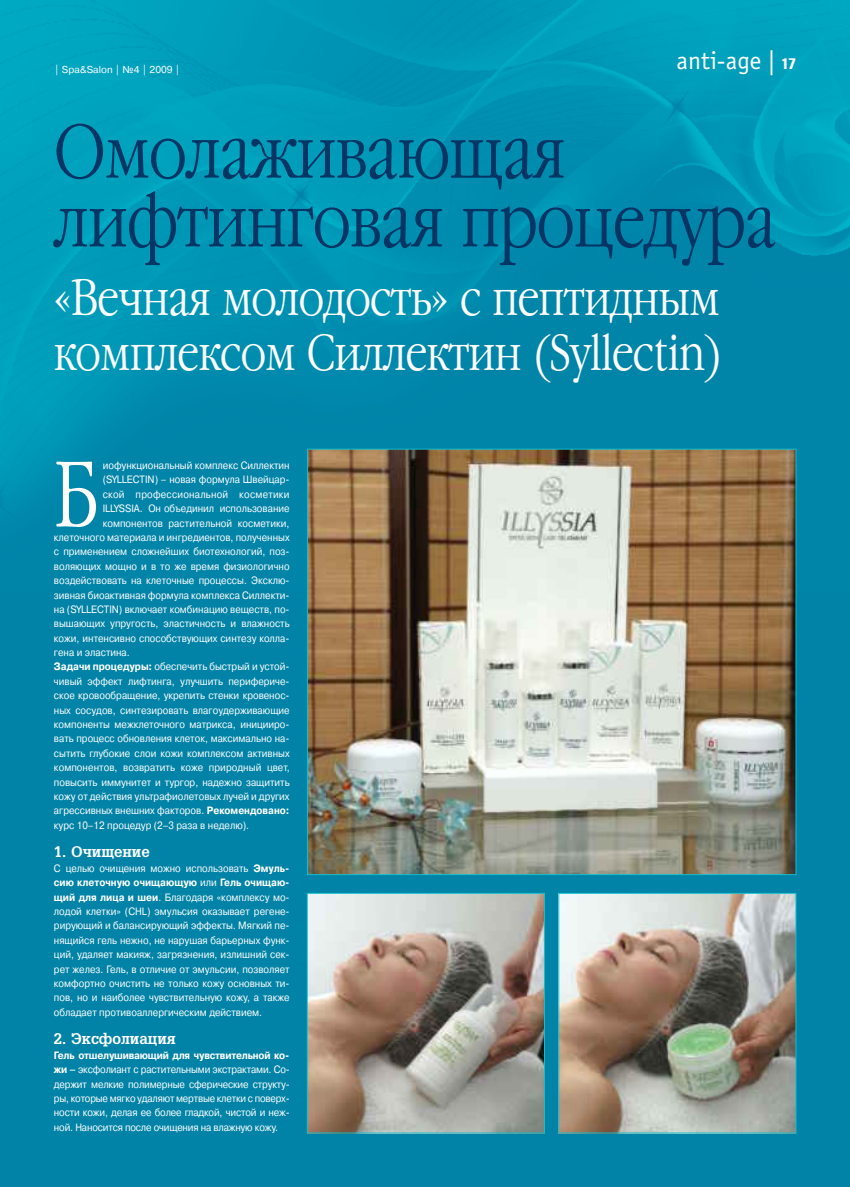
<style>
.page{position:relative;width:850px;height:1187px;background:#fff}
.page>*{position:absolute;margin:0;border:0;box-sizing:border-box;transform-origin:0 0}
.t1{font:300 92.75px "Garamond Narrow C";color:#fff;scale:.9 1}
.t2{font:300 75px/68.8px "Garamond Narrow C";letter-spacing:-.015em;color:#033565}
.t3{font:300 50px/55px "Garamond Narrow C";letter-spacing:-.015em;color:#fff}
.t4{font:25px "Officina Sans C";color:#fff}
.t5{font:700 15px "AG Gloria";color:#fff}
.t6{font:10.62px/14.4px "Pragmatica C";color:#fff;text-align:justify;scale:.9 1}
.t7{font:10.62px "Pragmatica C";letter-spacing:.025em;color:#fff;scale:.9 1}
.t8{font:10px "Pragmatica C";color:#fff}
.s1{font-family:"AG Letterica Compr";font-size:15px}
.s2{font-weight:700}
</style>
<div class="page">
<div style="left:0;top:0;width:850px;height:1186px;background:#0083a6"></div>
<img style="left:0;top:0;width:850px;height:589px">
<img style="left:309px;top:451px;width:485px;height:421px">
<img style="left:309px;top:894px;width:234px;height:237px">
<div style="left:307px;top:892px;width:238px;height:241px;border:1px solid #11bece"></div>
<img style="left:560px;top:894px;width:234px;height:237px">
<div style="left:558px;top:892px;width:238px;height:241px;border:1px solid #11bece"></div>
<p class="t8" style="left:55px;top:66px;width:127px">| Spa&amp;Salon | №4 | 2009 |</p>
<h3 class="t4" style="left:677px;top:51px;width:121px">anti-age | <span class="s1">17</span></h3>
<h2 class="t2" style="left:54px;top:125px;width:724px">Омолаживающая лифтинговая процедура</h2>
<h3 class="t3" style="left:54px;top:276px;width:670px">«Вечная молодость» с пептидным комплексом Силлектин (Syllectin)</h3>
<h1 class="t1" style="left:54px;top:460px;width:51px">Б</h1>
<p class="t6" style="left:103px;top:459px;width:209px">иофункциональный комплекс Силлектин</p>
<p class="t6" style="left:103px;top:473px;width:209px">(SYLLECTIN) – новая формула Швейцар-</p>
<p class="t7" style="left:103px;top:490px;width:209px">ской профессиональной косметики</p>
<p class="t6" style="left:103px;top:502px;width:209px">ILLYSSIA. Он объединил использование</p>
<p class="t6" style="left:103px;top:517px;width:209px">компонентов растительной косметики,</p>
<p class="t6" style="left:54px;top:531px;width:263px">клеточного материала и ингредиентов, полученных</p>
<p class="t6" style="left:54px;top:545px;width:263px">с применением сложнейших биотехнологий, поз-</p>
<p class="t6" style="left:54px;top:560px;width:263px">воляющих мощно и в то же время физиологично</p>
<p class="t6" style="left:54px;top:574px;width:263px">воздействовать на клеточные процессы. Эксклю-</p>
<p class="t6" style="left:54px;top:588px;width:263px">зивная биоактивная формула комплекса Силлекти-</p>
<p class="t6" style="left:54px;top:603px;width:263px">на (SYLLECTIN) включает комбинацию веществ, по-</p>
<p class="t6" style="left:54px;top:617px;width:263px">вышающих упругость, эластичность и влажность</p>
<p class="t6" style="left:54px;top:632px;width:263px">кожи, интенсивно способствующих синтезу колла-</p>
<p class="t6" style="left:54px;top:646px;width:86px">гена и эластина.</p>
<p class="t6" style="left:54px;top:660px;width:263px"><span class="s2">Задачи процедуры:</span> обеспечить быстрый и устой-</p>
<p class="t6" style="left:54px;top:675px;width:263px">чивый эффект лифтинга, улучшить перифериче-</p>
<p class="t6" style="left:54px;top:689px;width:263px">ское кровообращение, укрепить стенки кровенос-</p>
<p class="t6" style="left:54px;top:703px;width:263px">ных сосудов, синтезировать влагоудерживающие</p>
<p class="t6" style="left:54px;top:718px;width:263px">компоненты межклеточного матрикса, иницииро-</p>
<p class="t6" style="left:54px;top:732px;width:263px">вать процесс обновления клеток, максимально на-</p>
<p class="t6" style="left:54px;top:747px;width:263px">сытить глубокие слои кожи комплексом активных</p>
<p class="t6" style="left:54px;top:761px;width:264px">компонентов, возвратить коже природный цвет,</p>
<p class="t6" style="left:54px;top:775px;width:263px">повысить иммунитет и тургор, надежно защитить</p>
<p class="t6" style="left:54px;top:790px;width:263px">кожу от действия ультрафиолетовых лучей и других</p>
<p class="t6" style="left:54px;top:804px;width:263px">агрессивных внешних факторов. <span class="s2">Рекомендовано:</span></p>
<p class="t6" style="left:54px;top:818px;width:219px">курс 10–12 процедур (2–3 раза в неделю).</p>
<h3 class="t5" style="left:54px;top:846px;width:97px">1. Очищение</h3>
<p class="t6" style="left:54px;top:862px;width:263px">С целью очищения можно использовать <span class="s2">Эмуль&shy;сию клеточную очищающую</span> или <span class="s2">Гель очищаю&shy;щий для лица и шеи</span>. Благодаря «комплексу мо&shy;лодой клетки» (СHL) эмульсия оказывает регене&shy;рирующий и балансирующий эффекты. Мягкий пе&shy;нящийся гель нежно, не нарушая барьерных функ&shy;ций, удаляет макияж, загрязнения, излишний сек&shy;рет желез. Гель, в отличие от эмульсии, позволяет комфортно очистить не только кожу основных ти&shy;пов, но и наиболее чувствительную кожу, а также обладает противоаллергическим действием.</p>
<h3 class="t5" style="left:54px;top:1033px;width:123px">2. Эксфолиация</h3>
<p class="t6" style="left:54px;top:1048px;width:264px"><span class="s2">Гель отшелушивающий для чувствительной ко&shy;жи –</span> эксфолиант с растительными экстрактами. Со&shy;держит мелкие полимерные сферические структу&shy;ры, которые мягко удаляют мертвые клетки с поверх&shy;ности кожи, делая ее более гладкой, чистой и неж&shy;ной. Наносится после очищения на влажную кожу.</p>
</div>
